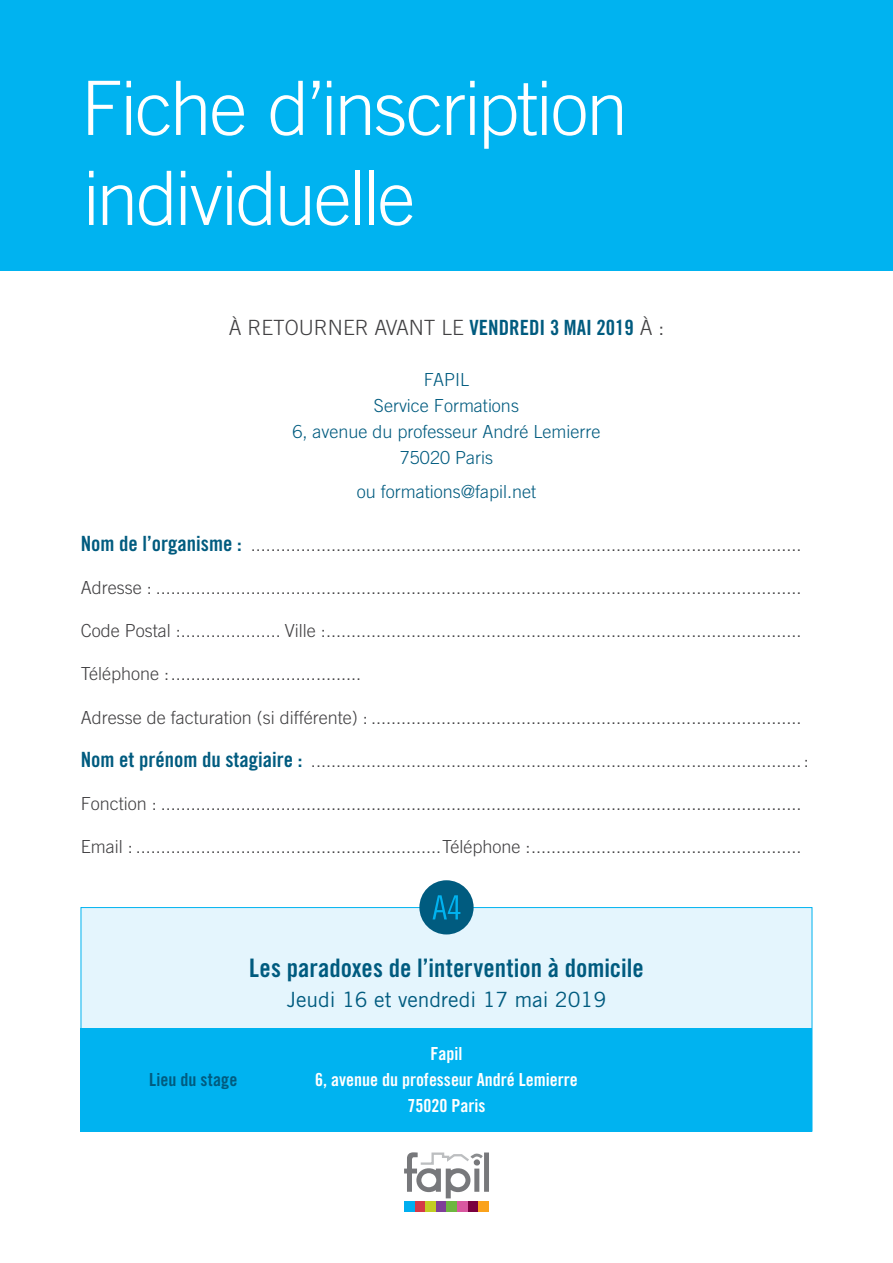
<style>
.page{position:relative;width:893px;height:1263px;background:#fff}
.page>*{position:absolute;margin:0;border:0;box-sizing:border-box;transform-origin:0 0}
.t1{font:300 75px/90px "Trade Gothic LT Std";letter-spacing:-.025em;color:#fff}
.t2{font:25.5px "Trade Gothic LT Std Bd Cn 20";color:#005b7f}
.t3{font:300 21px "Trade Gothic LT Std";color:#414042}
.t4{font:21px "Trade Gothic LT Std";color:#005b7f}
.t5{font:300 18px "Trade Gothic LT Std";color:#414042}
.t6{font:300 18px/25.8px "Trade Gothic LT Std";color:#005b7f;text-align:center}
.t7{font:18px/25.8px "Trade Gothic LT Std Bd Cn 20";color:#fff;text-align:center}
.t8{font:18px "Trade Gothic LT Std Bd Cn 20";letter-spacing:.005em;color:#005b7f}
.s1{font-family:"Trade Gothic LT Std Bd Cn 20";font-weight:400;color:#005b7f}
.s2{font-family:"Trade Gothic LT Std Bd Cn 20";font-weight:400;font-size:21px;color:#005b7f}
</style>
<div class="page">
<div style="left:81px;top:907px;width:731px;height:224px;background:#e4f5fd;border:1px solid #00b3f0"></div>
<div style="left:0;top:0;width:893px;height:270px;background:#00b3f0"></div>
<div style="left:415px;top:1201px;width:10px;height:11px;background:#d53847"></div>
<div style="left:404px;top:1201px;width:11px;height:11px;background:#00aeef"></div>
<div style="left:425px;top:1201px;width:11px;height:11px;background:#c2cd23"></div>
<div style="left:436px;top:1201px;width:10px;height:11px;background:#7f3f98"></div>
<div style="left:446px;top:1201px;width:11px;height:11px;background:#6eb640"></div>
<div style="left:457px;top:1201px;width:11px;height:11px;background:#d958a0"></div>
<div style="left:468px;top:1201px;width:10px;height:11px;background:#7b003f"></div>
<div style="left:478px;top:1201px;width:11px;height:11px;background:#faa21b"></div>
<div style="left:484px;top:1152px;width:5px;height:40px;background:#77787b"></div>
<svg style="left:404px;top:1152px;width:82px;height:47px"></svg>
<div style="left:81px;top:1028px;width:731px;height:103px;background:#00b3f0"></div>
<div style="left:419px;top:880px;width:55px;height:54px;background:#005b7f;border-radius:50%"></div>
<svg style="left:433px;top:895px;width:27px;height:24px"></svg>
<h1 class="t1" style="left:81px;top:62px;width:549px">Fiche d’inscription individuelle</h1>
<p class="t3" style="left:229px;top:315px;width:437px">À RETOURNER AVANT LE <span class="s1">VENDREDI 3 MAI 2019</span> À :</p>
<p class="t6" style="left:292px;top:367px;width:310px">FAPIL<br>Service Formations<br>6, avenue du professeur André Lemierre<br>75020 Paris</p>
<p class="t6" style="left:357px;top:479px;width:181px">ou formations@fapil.net</p>
<p class="t5" style="left:81px;top:534px;width:722px"><span class="s2">Nom de l’organisme :</span> ..............................................................................................................</p>
<p class="t5" style="left:81px;top:577px;width:722px">Adresse : .................................................................................................................................</p>
<p class="t5" style="left:81px;top:620px;width:722px">Code Postal :.................... Ville :...............................................................................................</p>
<p class="t5" style="left:81px;top:663px;width:282px">Téléphone :......................................</p>
<p class="t5" style="left:81px;top:707px;width:722px">Adresse de facturation (si différente) : ......................................................................................</p>
<p class="t5" style="left:81px;top:750px;width:729px"><span class="s2">Nom et prénom du stagiaire :</span> ..................................................................................................:</p>
<p class="t5" style="left:81px;top:793px;width:722px">Fonction : ................................................................................................................................</p>
<p class="t5" style="left:81px;top:836px;width:722px">Email : .............................................................Téléphone :......................................................</p>
<h2 class="t2" style="left:249px;top:953px;width:396px">Les paradoxes de l’intervention à domicile</h2>
<p class="t4" style="left:287px;top:987px;width:321px">Jeudi 16 et vendredi 17 mai 2019</p>
<p class="t8" style="left:149px;top:1069px;width:90px">Lieu du stage</p>
<p class="t7" style="left:315px;top:1041px;width:264px">Fapil<br>6, avenue du professeur André Lemierre<br>75020 Paris</p>
</div>
